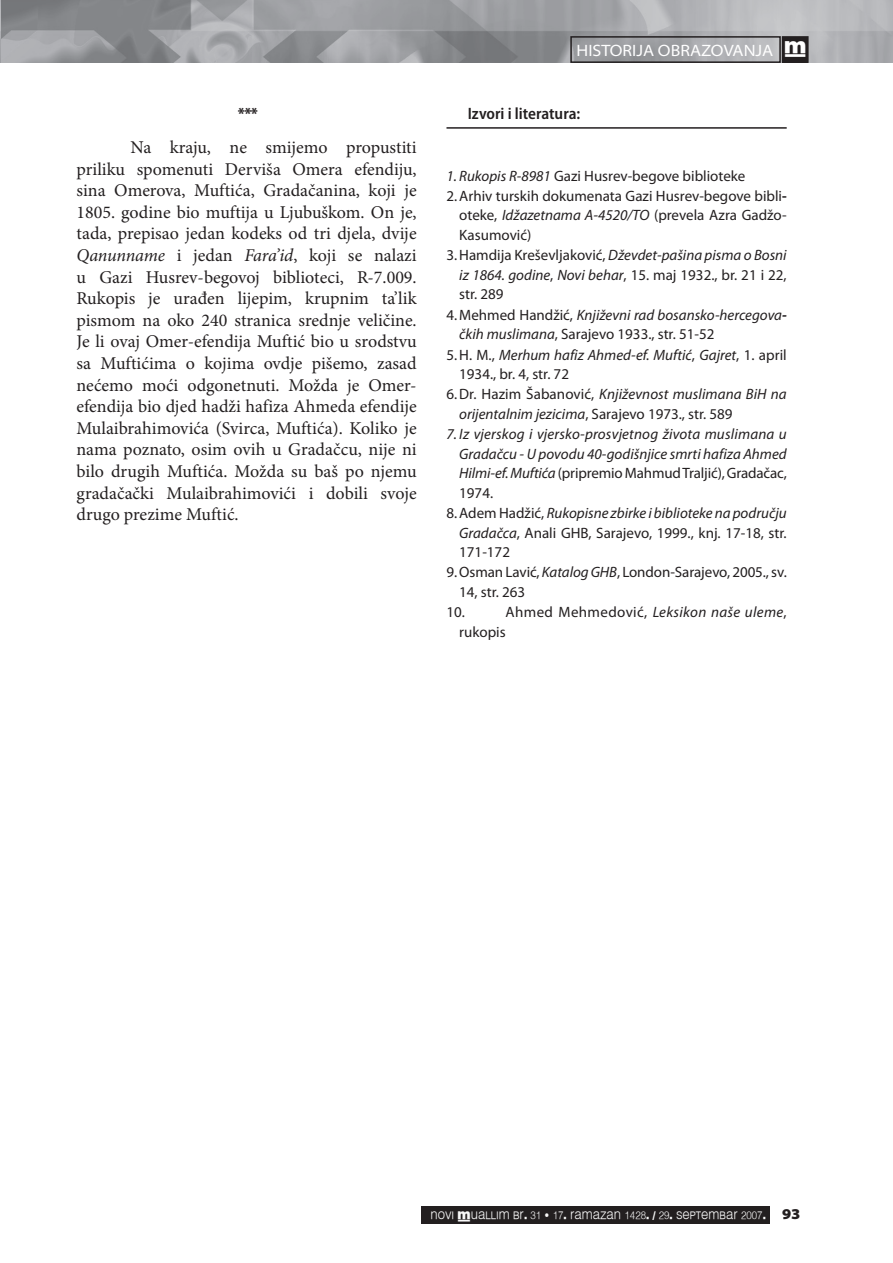
<style>
.page{position:relative;width:893px;height:1263px;background:#fff}
.page>*{position:absolute;margin:0;border:0;box-sizing:border-box;transform-origin:0 0}
.t1{font:18px/21.6px "Minion Pro";color:#231f20;text-align:justify}
.t2{font:semi-expanded 16.5px "Myriad Pro";color:#fff}
.t3{font:600 semi-condensed 16.5px "Myriad Pro";color:#231f20}
.t4{font:900 condensed 16.5px "Myriad Pro";color:#231f20}
.t5{font:15px "Myriad Pro";color:#231f20}
.t6{font:italic 15px "Myriad Pro";color:#231f20}
.t7{font:15px/19.5px "Myriad Pro";letter-spacing:.025em;color:#231f20}
.t8{font:10.8px "Muallim";color:#f9f9f9;scale:.91 1}
.s1{font-style:italic}
.s2{font-family:"Muallim";font-stretch:normal}
.s3{font-style:normal}
.s4{font-family:"Myriad Pro";font-weight:900;font-stretch:semi-expanded;font-size:15px;color:#231f20}
</style>
<div class="page">
<img style="left:0;top:0;width:893px;height:62px">
<div style="left:570px;top:36px;width:211px;height:27px;border:2px solid #231f20"></div>
<div style="left:783px;top:37px;width:25px;height:25px;background:#231f20"></div>
<div style="left:782px;top:36px;width:27px;height:27px;border:2px solid #231f20"></div>
<div style="left:421px;top:1205px;width:349px;height:18px;background:#231f20"></div>
<hr style="left:446px;top:127px;width:341px;height:2px;background:#231f20">
<p class="t4" style="left:238px;top:104px;width:21px">***</p>
<p class="t1" style="left:76px;top:137px;width:342px;text-indent:54px">Na kraju, ne smijemo propustiti priliku spomenuti Derviša Omera efendiju, sina Omerova, Muftića, Gradačanina, koji je 1805. godine bio muftija u Ljubuškom. On je, tada, prepisao jedan kodeks od tri djela, dvije <span class="s1">Qanunname</span> i jedan <span class="s1">Fara’id</span>, koji se nalazi u Gazi Husrev-begovoj biblioteci, R-7.009.<br>Rukopis je urađen lijepim, krupnim ta’lik pismom na oko 240 stranica srednje veličine.<br>Je li ovaj Omer-efendija Muftić bio u srodstvu sa Muftićima o kojima ovdje pišemo, zasad nećemo moći odgonetnuti. Možda je Omer&shy;efendija bio djed hadži hafiza Ahmeda efendije Mulaibrahimovića (Svirca, Muftića). Koliko je nama poznato, osim ovih u Gradačcu, nije ni bilo drugih Muftića. Možda su baš po njemu gradačački Mulaibrahimovići i dobili svoje drugo prezime Muftić.</p>
<p class="t2" style="left:576px;top:41px;width:231px">HISTORIJA OBRAZOVANJA <span class="s2">†</span></p>
<p class="t3" style="left:468px;top:104px;width:114px">Izvori i literatura:</p>
<p class="t5" style="left:446px;top:166px;width:300px"><span class="s1">1. Rukopis R-8981</span> Gazi Husrev-begove biblioteke</p>
<p class="t5" style="left:446px;top:187px;width:341px">2.Arhiv turskih dokumenata Gazi Husrev-begove biblio</p>
<p class="t5" style="left:459px;top:206px;width:329px">oteke, <span class="s1">Idžazetnama A-4520/TO</span> (prevela Azra Gadžo-</p>
<p class="t5" style="left:459px;top:226px;width:74px">Kasumović)</p>
<p class="t6" style="left:446px;top:246px;width:342px"><span class="s3">3.Hamdija Kreševljaković,</span> Dževdet-pašina pisma o Bosni</p>
<p class="t5" style="left:459px;top:266px;width:329px"><span class="s1">iz 1864. godine</span>, <span class="s1">Novi behar</span>, 15. maj 1932., br. 21 i 22,</p>
<p class="t5" style="left:459px;top:285px;width:46px">str. 289</p>
<p class="t6" style="left:446px;top:305px;width:341px"><span class="s3">4.Mehmed Handžić,</span> Književni rad bosansko-hercegovač</p>
<p class="t5" style="left:459px;top:325px;width:257px"><span class="s1">čkih muslimana</span>, Sarajevo 1933., str. 51-52</p>
<p class="t6" style="left:446px;top:345px;width:342px"><span class="s3">5.H. M.,</span> Merhum hafiz Ahmed-ef. Muftić<span class="s3">,</span> Gajret<span class="s3">, 1. april</span></p>
<p class="t5" style="left:459px;top:365px;width:111px">1934., br. 4, str. 72</p>
<p class="t6" style="left:446px;top:385px;width:342px"><span class="s3">6.Dr. Hazim Šabanović,</span> Književnost muslimana BiH na</p>
<p class="t5" style="left:459px;top:405px;width:275px"><span class="s1">orijentalnim jezicima</span>, Sarajevo 1973., str. 589</p>
<p class="t6" style="left:446px;top:425px;width:342px">7. Iz vjerskog i vjersko-prosvjetnog života muslimana u</p>
<p class="t6" style="left:459px;top:444px;width:329px">Gradačcu - U povodu 40-godišnjice smrti hafiza Ahmed</p>
<p class="t5" style="left:459px;top:464px;width:329px"><span class="s1">Hilmi-ef.Muftića</span> (pripremio Mahmud Traljić), Gradačac,</p>
<p class="t5" style="left:459px;top:483px;width:35px">1974.</p>
<p class="t6" style="left:446px;top:504px;width:342px"><span class="s3">8.Adem Hadžić,</span> Rukopisne zbirke i biblioteke na području</p>
<p class="t5" style="left:459px;top:523px;width:329px"><span class="s1">Gradačca</span>, Anali GHB, Sarajevo, 1999., knj. 17-18, str.</p>
<p class="t5" style="left:459px;top:543px;width:52px">171-172</p>
<p class="t5" style="left:446px;top:563px;width:342px">9.Osman Lavić, <span class="s1">KatalogGHB</span>, London-Sarajevo, 2005., sv.</p>
<p class="t5" style="left:459px;top:583px;width:68px">14, str. 263</p>
<p class="t5" style="left:446px;top:603px;width:20px">10.</p>
<p class="t7" style="left:459px;top:602px;width:329px;text-indent:46px">Ahmed Mehmedović, <span class="s1">Leksikon naše uleme</span>, rukopis</p>
<p class="t8" style="left:430px;top:1208px;width:408px">NOVI †UALLIM BR. 31 • 17. RAMAZAN 1428. / 29. SEPTEMBAR 2007. <span class="s4">93</span></p>
</div>
